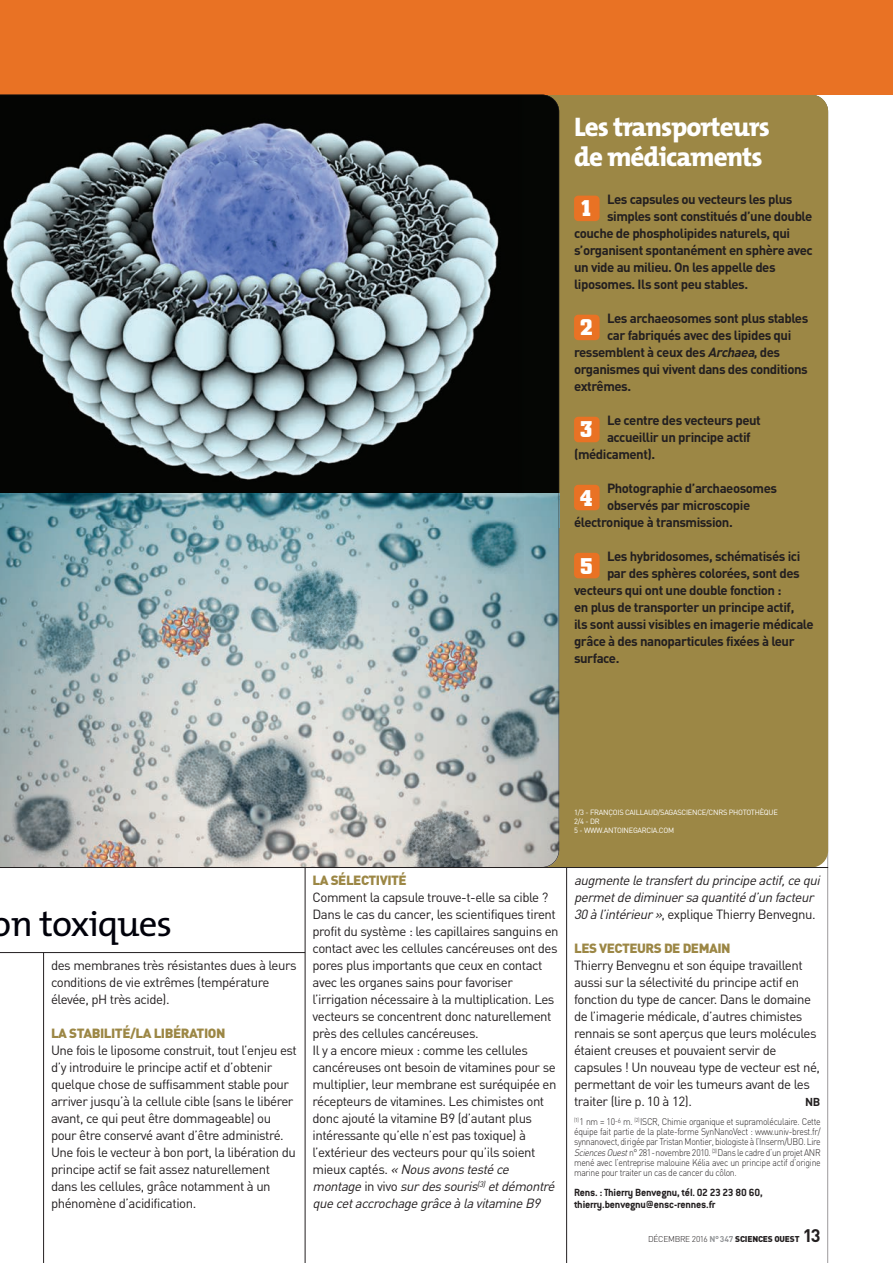
<style>
.page{position:relative;width:893px;height:1263px;background:#fff}
.page>*{position:absolute;margin:0;border:0;box-sizing:border-box;transform-origin:0 0}
.t1{font:36px "The Mix";letter-spacing:-.03em;color:#00010a}
.t2{font:800 27px/30px "The Mix";letter-spacing:-.035em;color:#fff}
.t3{font:700 22.5px "City";color:#fff}
.t4{font:13.2px/17px "DIN";letter-spacing:-.035em;color:#231f20}
.t5{font:700 13.2px "DIN";letter-spacing:-.035em;color:#231f20}
.t6{font:italic 13.2px/17px "DIN";color:#231f20}
.t7{font:900 13.2px "DIN";letter-spacing:-.035em;color:#9c8745}
.t8{font:700 11.4px/11.4px "Conduit ITC";letter-spacing:-.015em;color:#231f20}
.t9{font:700 11.4px "DIN";color:#231f20}
.t10{font:300 9.6px/10.4px "DIN";letter-spacing:-.035em;color:#231f20;text-align:justify;scale:.9 1}
.t11{font:900 8.4px "DIN";letter-spacing:-.025em;color:#231f20}
.t12{font:7.5px/9px "DIN";letter-spacing:-.035em;color:#fff}
.s1{font-style:italic}
.s2{font-style:normal}
.s3{font-weight:300}
.s4{font-weight:700;color:#939598}
.s5{font-weight:700;font-size:18px}
</style>
<div class="page">
<div style="left:525px;top:95px;width:303px;height:772px;background:#9c8745;border-radius:17px"></div>
<div style="left:0;top:0;width:893px;height:95px;background:#e97224"></div>
<hr style="left:0;top:867px;width:828px;height:1px;background:#231f20">
<hr style="left:43px;top:952px;width:1px;height:311px;background:#231f20">
<hr style="left:305px;top:867px;width:1px;height:396px;background:#231f20">
<hr style="left:566px;top:867px;width:1px;height:396px;background:#231f20">
<hr style="left:0;top:952px;width:305px;height:1px;background:#231f20">
<div style="left:574px;top:553px;width:26px;height:25px;background:#e97224;border-radius:4px"></div>
<div style="left:574px;top:485px;width:26px;height:25px;background:#e97224;border-radius:4px"></div>
<div style="left:574px;top:417px;width:26px;height:25px;background:#e97224;border-radius:4px"></div>
<div style="left:574px;top:315px;width:26px;height:25px;background:#e97224;border-radius:4px"></div>
<div style="left:574px;top:196px;width:26px;height:25px;background:#e97224;border-radius:4px"></div>
<img style="left:0;top:95px;width:559px;height:772px">
<h2 class="t2" style="left:574px;top:115px;width:197px">Les transporteurs de médicaments</h2>
<p class="t5" style="left:607px;top:192px;width:187px">Les capsules ou vecteurs les plus</p>
<p class="t5" style="left:607px;top:209px;width:207px">simples sont constitués d’une double</p>
<p class="t5" style="left:574px;top:226px;width:218px">couche de phospholipides naturels, qui</p>
<p class="t5" style="left:574px;top:243px;width:240px">s’organisent spontanément en sphère avec</p>
<p class="t5" style="left:574px;top:260px;width:203px">un vide au milieu. On les appelle des</p>
<p class="t5" style="left:574px;top:277px;width:176px">liposomes. Ils sont peu stables.</p>
<p class="t5" style="left:607px;top:311px;width:203px">Les archaeosomes sont plus stables</p>
<p class="t5" style="left:607px;top:328px;width:186px">car fabriqués avec des lipides qui</p>
<p class="t5" style="left:574px;top:345px;width:208px">ressemblent à ceux des <span class="s1">Archaea</span>, des</p>
<p class="t5" style="left:574px;top:362px;width:235px">organismes qui vivent dans des conditions</p>
<p class="t5" style="left:574px;top:379px;width:59px">extrêmes.</p>
<p class="t5" style="left:607px;top:413px;width:155px">Le centre des vecteurs peut</p>
<p class="t5" style="left:607px;top:430px;width:145px">accueillir un principe actif</p>
<p class="t5" style="left:574px;top:447px;width:83px">(médicament).</p>
<p class="t5" style="left:607px;top:481px;width:172px">Photographie d’archaeosomes</p>
<p class="t5" style="left:607px;top:498px;width:145px">observés par microscopie</p>
<p class="t5" style="left:574px;top:515px;width:160px">électronique à transmission.</p>
<p class="t5" style="left:607px;top:549px;width:195px">Les hybridosomes, schématisés ici</p>
<p class="t5" style="left:607px;top:566px;width:194px">par des sphères colorées, sont des</p>
<p class="t5" style="left:574px;top:583px;width:209px">vecteurs qui ont une double fonction :</p>
<p class="t5" style="left:574px;top:600px;width:222px">en plus de transporter un principe actif,</p>
<p class="t5" style="left:574px;top:617px;width:241px">ils sont aussi visibles en imagerie médicale</p>
<p class="t5" style="left:574px;top:634px;width:222px">grâce à des nanoparticules fixées à leur</p>
<p class="t5" style="left:574px;top:651px;width:47px">surface.</p>
<h3 class="t3" style="left:580px;top:200px;width:15px">1</h3>
<h3 class="t3" style="left:580px;top:319px;width:15px">2</h3>
<h3 class="t3" style="left:580px;top:422px;width:15px">3</h3>
<h3 class="t3" style="left:580px;top:490px;width:15px">4</h3>
<h3 class="t3" style="left:580px;top:558px;width:15px">5</h3>
<h1 class="t1" style="left:-8px;top:912px;width:182px">on toxiques</h1>
<p class="t4" style="left:51px;top:956px;width:247px">des membranes très résistantes dues à leurs conditions de vie extrêmes (température élevée, pH très acide).</p>
<p class="t7" style="left:51px;top:1025px;width:176px">LA STABILITÉ/LA LIBÉRATION</p>
<p class="t4" style="left:51px;top:1041px;width:247px">Une fois le liposome construit, tout l’enjeu est d’y introduire le principe actif et d’obtenir quelque chose de suffisamment stable pour arriver jusqu’à la cellule cible (sans le libérer avant, ce qui peut être dommageable) ou pour être conservé avant d’être administré.<br>Une fois le vecteur à bon port, la libération du principe actif se fait assez naturellement dans les cellules, grâce notamment à un phénomène d’acidification.</p>
<p class="t7" style="left:313px;top:872px;width:96px">LA SÉLECTIVITÉ</p>
<p class="t4" style="left:313px;top:888px;width:248px">Comment la capsule trouve-t-elle sa cible ?<br>Dans le cas du cancer, les scientifiques tirent profit du système : les capillaires sanguins en contact avec les cellules cancéreuses ont des pores plus importants que ceux en contact avec les organes sains pour favoriser l’irrigation nécessaire à la multiplication. Les vecteurs se concentrent donc naturellement près des cellules cancéreuses.<br>Il y a encore mieux : comme les cellules cancéreuses ont besoin de vitamines pour se multiplier, leur membrane est suréquipée en récepteurs de vitamines. Les chimistes ont donc ajouté la vitamine B9 (d’autant plus intéressante qu’elle n’est pas toxique) à l’extérieur des vecteurs pour qu’ils soient<br>m i e u x c a p t é s . <span class="s1">« Nous avons testé ce montage</span> i n v i v o <span class="s1">surdes souris</span><sup>(3)</sup> <span class="s1">etdémontré que cetaccrochage grâce à la vitamine B9</span></p>
<p class="t12" style="left:574px;top:808px;width:205px">1/3 - FRANÇOIS CAILLAUD/SAGASCIENCE/CNRS PHOTOTHÈQUE<br>2/4 - DR<br>5 - WWW.ANTOINEGARCIA.COM</p>
<p class="t6" style="left:574px;top:871px;width:250px">augmente le transfertdu principe actif,ce qui permetde diminuersa quantité d’un facteur<br>30 à l’intérieur»<span class="s2">, explique Thierry Benvegnu.</span></p>
<p class="t7" style="left:574px;top:940px;width:158px">LES VECTEURS DE DEMAIN</p>
<p class="t4" style="left:574px;top:956px;width:247px">Thierry Benvegnu et son équipe travaillent aussi sur la sélectivité du principe actif en fonction du type de cancer. Dans le domaine de l’imagerie médicale, d’autres chimistes rennais se sont aperçus que leurs molécules étaient creuses et pouvaient servir de capsules ! Un nouveau type de vecteur est né, permettant de voir les tumeurs avant de les traiter (lire p. 10 à 12).</p>
<p class="t9" style="left:805px;top:1095px;width:17px">NB</p>
<p class="t10" style="left:574px;top:1116px;width:276px"><sup>(1)</sup>1 nm = 10<sup>-6</sup> m. <sup>(2)</sup>ISCR, Chimie organique et supramoléculaire. Cette équipe fait partie de la plate-forme SynNanoVect : www.univ-brest.fr/ synnanovect, dirigée par Tristan Montier, biologiste à l’Inserm/UBO. Lire <span class="s1">SciencesOuest</span>n° 281-novembre 2010. <sup>(3)</sup>Dans le cadre d’un projet ANR mené avec l’entreprise malouine Kélia avec un principe actif d’origine marine pour traiter un cas de cancer du côlon.</p>
<p class="t8" style="left:574px;top:1188px;width:190px">Rens. : Thierry Benvegnu, tél. 02 23 23 80 60, thierry.benvegnu@ensc-rennes.fr</p>
<p class="t11" style="left:648px;top:1234px;width:174px"><span class="s3">DÉCEMBRE 2016</span> <span class="s4">N°347</span> SCIENCES OUEST <span class="s5">13</span></p>
</div>
